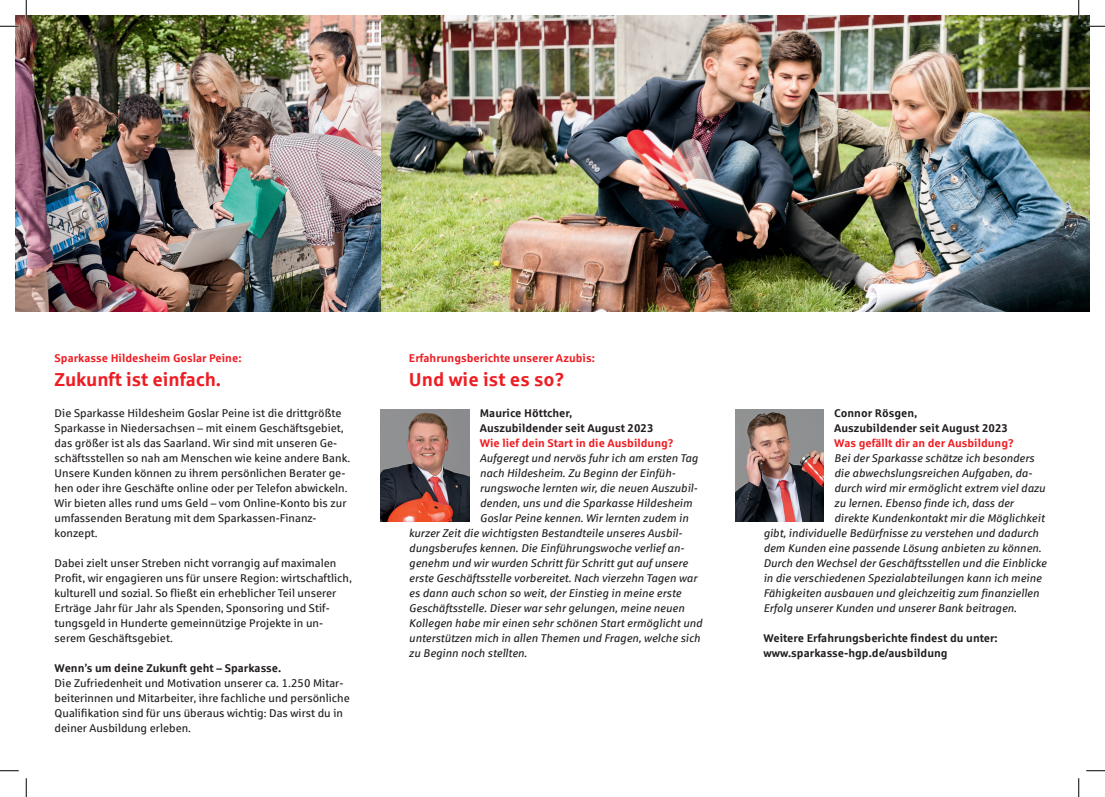
<style>
.page{position:relative;width:1105px;height:797px;background:#fff}
.page>*{position:absolute;margin:0;border:0;box-sizing:border-box;transform-origin:0 0}
.t1{font:700 18.75px "Sparkasse Rg";letter-spacing:-.005em;color:#ee1d23}
.t2{font:italic 11.25px "Sparkasse Rg";color:#231f20}
.t3{font:11.25px/15px "Sparkasse Rg";color:#231f20}
.t4{font:700 11.25px/15px "Sparkasse Rg";color:#231f20}
.t5{font:700 11.25px "Sparkasse Rg";color:#ee1d23}
</style>
<div class="page">
<img style="left:381px;top:409px;width:88px;height:112px">
<img style="left:735px;top:409px;width:88px;height:112px">
<img style="left:16px;top:16px;width:1073px;height:295px">
<svg style="left:0;top:25px;width:19px;height:2px"></svg>
<svg style="left:1086px;top:25px;width:19px;height:2px"></svg>
<svg style="left:0;top:770px;width:19px;height:1px"></svg>
<svg style="left:1086px;top:770px;width:19px;height:1px"></svg>
<svg style="left:25px;top:0;width:2px;height:19px"></svg>
<svg style="left:25px;top:778px;width:2px;height:19px"></svg>
<svg style="left:1078px;top:0;width:1px;height:19px"></svg>
<svg style="left:1078px;top:778px;width:1px;height:19px"></svg>
<p class="t5" style="left:55px;top:351px;width:188px">Sparkasse Hildesheim Goslar Peine:</p>
<h1 class="t1" style="left:55px;top:368px;width:168px">Zukunft ist einfach.</h1>
<p class="t3" style="left:55px;top:405px;width:297px">Die Sparkasse Hildesheim Goslar Peine ist die drittgrößte Sparkasse in Niedersachsen – mit einem Geschäftsgebiet, das größer ist als das Saarland. Wir sind mit unseren Ge&shy;schäftsstellen so nah am Menschen wie keine andere Bank.<br>Unsere Kunden können zu ihrem persönlichen Berater ge&shy;hen oder ihre Geschäfte online oder per Telefon abwickeln.<br>Wir bieten alles rund ums Geld – vom Online-Konto bis zur umfassenden Beratung mit dem Sparkassen-Finanz&shy;konzept.</p>
<p class="t3" style="left:55px;top:555px;width:299px">Dabei zielt unser Streben nicht vorrangig auf maximalen Profit, wir engagieren uns für unsere Region: wirtschaftlich, kulturell und sozial. So fließt ein erheblicher Teil unserer Erträge Jahr für Jahr als Spenden, Sponsoring und Stif&shy;tungsgeld in Hunderte gemeinnützige Projekte in un&shy;serem Geschäftsgebiet.</p>
<p class="t4" style="left:55px;top:660px;width:228px">Wenn’s um deine Zukunft geht – Sparkasse.</p>
<p class="t3" style="left:55px;top:675px;width:297px">Die Zufriedenheit und Motivation unserer ca. 1.250 Mitar&shy;beiterinnen und Mitarbeiter, ihre fachliche und persönliche Qualifikation sind für uns überaus wichtig: Das wirst du in deiner Ausbildung erleben.</p>
<p class="t5" style="left:409px;top:351px;width:187px">Erfahrungsberichte unserer Azubis:</p>
<h1 class="t1" style="left:409px;top:368px;width:157px">Und wie ist es so?</h1>
<p class="t4" style="left:480px;top:405px;width:175px">Maurice Höttcher,<br>Auszubildender seit August 2023</p>
<p class="t5" style="left:480px;top:435px;width:195px">Wie lief dein Start in die Ausbildung?</p>
<p class="t2" style="left:480px;top:451px;width:220px">Aufgeregt und nervös fuhr ich am ersten Tag</p>
<p class="t2" style="left:480px;top:466px;width:197px">nach Hildesheim. Zu Beginn der Einfüh-</p>
<p class="t2" style="left:480px;top:481px;width:219px">rungswoche lernten wir, die neuen Auszubil-</p>
<p class="t2" style="left:480px;top:496px;width:214px">denden, uns und die Sparkasse Hildesheim</p>
<p class="t2" style="left:480px;top:511px;width:210px">Goslar Peine kennen. Wir lernten zudem in</p>
<p class="t2" style="left:409px;top:526px;width:275px">kurzer Zeit die wichtigsten Bestandteile unseres Ausbil-</p>
<p class="t2" style="left:409px;top:541px;width:277px">dungsberufes kennen. Die Einführungswoche verlief an-</p>
<p class="t2" style="left:409px;top:556px;width:280px">genehm und wir wurden Schritt für Schritt gut auf unsere</p>
<p class="t2" style="left:409px;top:571px;width:290px">erste Geschäftsstelle vorbereitet. Nach vierzehn Tagen war</p>
<p class="t2" style="left:409px;top:586px;width:274px">es dann auch schon so weit, der Einstieg in meine erste</p>
<p class="t2" style="left:409px;top:601px;width:277px">Geschäftsstelle. Dieser war sehr gelungen, meine neuen</p>
<p class="t2" style="left:409px;top:616px;width:295px">Kollegen habe mir einen sehr schönen Start ermöglicht und</p>
<p class="t2" style="left:409px;top:631px;width:293px">unterstützen mich in allen Themen und Fragen, welche sich</p>
<p class="t2" style="left:409px;top:646px;width:120px">zu Beginn noch stellten.</p>
<p class="t4" style="left:834px;top:405px;width:175px">Connor Rösgen,<br>Auszubildender seit August 2023</p>
<p class="t5" style="left:834px;top:436px;width:181px">Was gefällt dir an der Ausbildung?</p>
<p class="t2" style="left:834px;top:451px;width:201px">Bei der Sparkasse schätze ich besonders</p>
<p class="t2" style="left:834px;top:466px;width:199px">die abwechslungsreichen Aufgaben, da-</p>
<p class="t2" style="left:834px;top:481px;width:213px">durch wird mir ermöglicht extrem viel dazu</p>
<p class="t2" style="left:834px;top:496px;width:181px">zu lernen. Ebenso finde ich, dass der</p>
<p class="t2" style="left:834px;top:511px;width:212px">direkte Kundenkontakt mir die Möglichkeit</p>
<p class="t2" style="left:763px;top:526px;width:277px">gibt, individuelle Bedürfnisse zu verstehen und dadurch</p>
<p class="t2" style="left:763px;top:541px;width:280px">dem Kunden eine passende Lösung anbieten zu können.</p>
<p class="t2" style="left:763px;top:556px;width:285px">Durch den Wechsel der Geschäftsstellen und die Einblicke</p>
<p class="t2" style="left:763px;top:571px;width:280px">in die verschiedenen Spezialabteilungen kann ich meine</p>
<p class="t2" style="left:763px;top:586px;width:277px">Fähigkeiten ausbauen und gleichzeitig zum finanziellen</p>
<p class="t2" style="left:763px;top:601px;width:255px">Erfolg unserer Kunden und unserer Bank beitragen.</p>
<p class="t4" style="left:763px;top:630px;width:236px">Weitere Erfahrungsberichte findest du unter: www.sparkasse-hgp.de/ausbildung</p>
</div>
